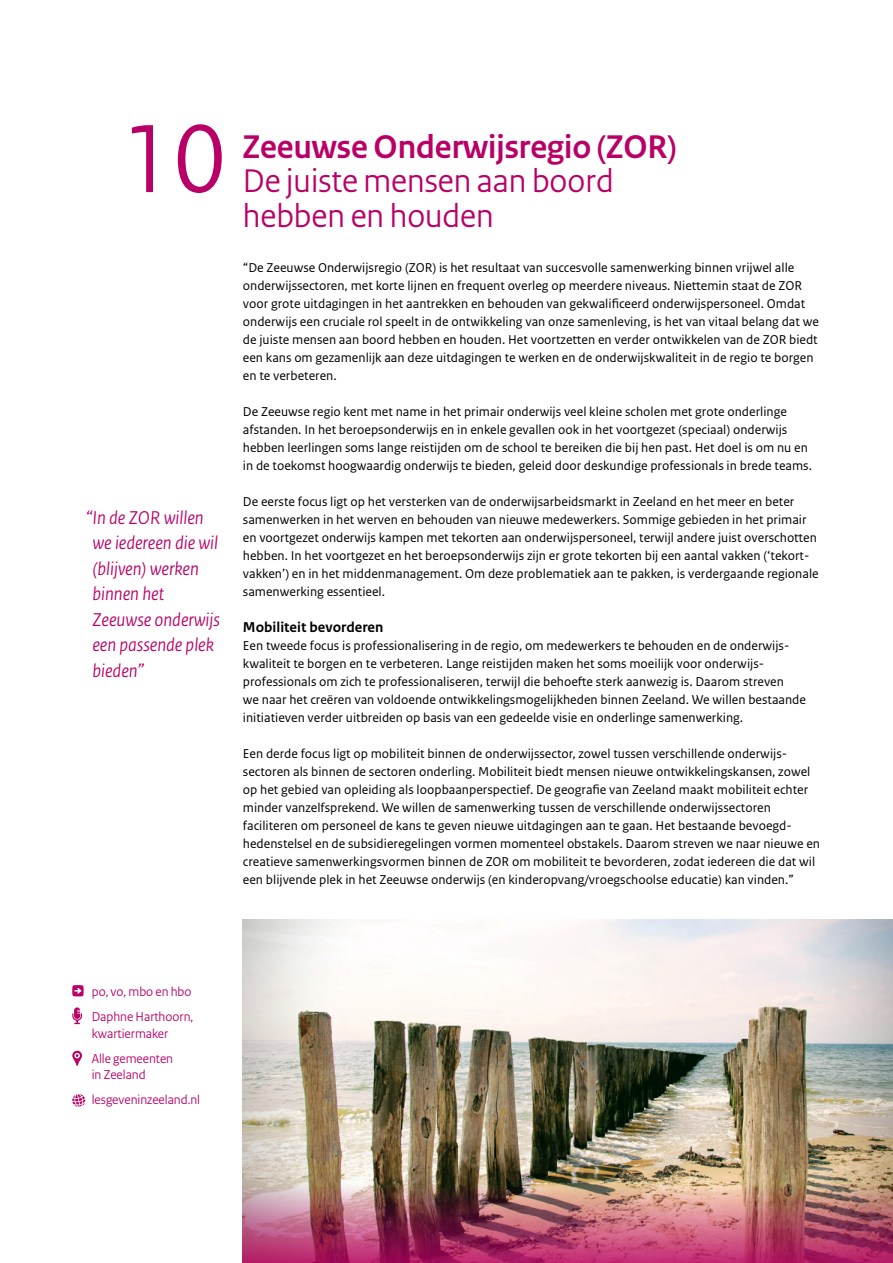
<style>
.page{position:relative;width:893px;height:1263px;background:#fff}
.page>*{position:absolute;margin:0;border:0;box-sizing:border-box;transform-origin:0 0}
._03_RO_Kop{font:102px "Rijksoverheid Sans Heading";color:#b90066}
.Kop_2{font:34.5px/34.5px "Rijksoverheid Sans Heading";color:#b90066}
._03_RO_Kop-2{font:700 34.5px "Rijksoverheid Sans Heading";color:#b90066}
._08_RO_Quote{font:italic 19.5px/25.5px "Rijksoverheid Sans Heading";color:#b90066}
._05_RO_Alineakop_Sans{font:700 15px "Rijksoverheid Sans Text";color:#000}
._10_RO_Broodtekst_Sans{font:13.5px/18px "Rijksoverheid Sans Text";color:#000}
._10_RO_Broodtekst_Serif{font:13.5px/16.5px "Rijksoverheid Sans Heading";color:#b90066}
</style>
<div class="page">
<svg style="left:72px;top:985px;width:12px;height:11px"></svg>
<svg style="left:72px;top:1007px;width:10px;height:17px"></svg>
<svg style="left:72px;top:1051px;width:10px;height:15px"></svg>
<svg style="left:72px;top:1094px;width:13px;height:13px"></svg>
<img style="left:242px;top:920px;width:651px;height:198px">
<img style="left:242px;top:1118px;width:651px;height:145px">
<p class="_03_RO_Kop" style="left:121px;top:100px;width:106px">10</p>
<p class="_03_RO_Kop-2" style="left:243px;top:127px;width:435px">Zeeuwse Onderwijsregio (ZOR)</p>
<p class="Kop_2" style="left:243px;top:164px;width:372px">De juiste mensen aan boord hebben en houden</p>
<p class="_10_RO_Broodtekst_Sans" style="left:243px;top:259px;width:577px">“De Zeeuwse Onderwijsregio (ZOR) is het resultaat van succesvolle samenwerking binnen vrijwel alle onderwijssectoren, met korte lijnen en frequent overleg op meerdere niveaus. Niettemin staat de ZOR voor grote uitdagingen in het aantrekken en behouden van gekwalificeerd onderwijspersoneel. Omdat onderwijs een cruciale rol speelt in de ontwikkeling van onze samenleving, is het van vitaal belang dat we de juiste mensen aan boord hebben en houden. Het voortzetten en verder ontwikkelen van de ZOR biedt een kans om gezamenlijk aan deze uitdagingen te werken en de onderwijskwaliteit in de regio te borgen en te verbeteren.</p>
<p class="_10_RO_Broodtekst_Sans" style="left:243px;top:403px;width:571px">De Zeeuwse regio kent met name in het primair onderwijs veel kleine scholen met grote onderlinge afstanden. In het beroepsonderwijs en in enkele gevallen ook in het voortgezet (speciaal) onderwijs hebben leerlingen soms lange reistijden om de school te bereiken die bij hen past. Het doel is om nu en in de toekomst hoogwaardig onderwijs te bieden, geleid door deskundige professionals in brede teams.</p>
<p class="_10_RO_Broodtekst_Sans" style="left:243px;top:493px;width:577px">De eerste focus ligt op het versterken van de onderwijsarbeidsmarkt in Zeeland en het meer en beter samenwerken in het werven en behouden van nieuwe medewerkers. Sommige gebieden in het primair en voortgezet onderwijs kampen met tekorten aan onderwijspersoneel, terwijl andere juist overschotten hebben. In het voortgezet en het beroepsonderwijs zijn er grote tekorten bij een aantal vakken (‘tekort&shy;vakken’) en in het middenmanagement. Om deze problematiek aan te pakken, is verdergaande regionale samenwerking essentieel.</p>
<p class="_05_RO_Alineakop_Sans" style="left:243px;top:618px;width:142px">Mobiliteit bevorderen</p>
<p class="_10_RO_Broodtekst_Sans" style="left:243px;top:637px;width:565px">Een tweede focus is professionalisering in de regio, om medewerkers te behouden en de onderwijs&shy;kwaliteit te borgen en te verbeteren. Lange reistijden maken het soms moeilijk voor onderwijs&shy;professionals om zich te professionaliseren, terwijl die behoefte sterk aanwezig is. Daarom streven<br>we naar het creëren van voldoende ontwikkelingsmogelijkheden binnen Zeeland. We willen bestaande initiatieven verder uitbreiden op basis van een gedeelde visie en onderlinge samenwerking.</p>
<p class="_10_RO_Broodtekst_Sans" style="left:243px;top:745px;width:579px">Een derde focus ligt op mobiliteit binnen de onderwijssector, zowel tussen verschillende onderwijs&shy;sectoren als binnen de sectoren onderling. Mobiliteit biedt mensen nieuwe ontwikkelingskansen, zowel op het gebied van opleiding als loopbaanperspectief. De geografie van Zeeland maakt mobiliteit echter minder vanzelfsprekend. We willen de samenwerking tussen de verschillende onderwijssectoren faciliteren om personeel de kans te geven nieuwe uitdagingen aan te gaan. Het bestaande bevoegd&shy;hedenstelsel en de subsidieregelingen vormen momenteel obstakels. Daarom streven we naar nieuwe en creatieve samenwerkingsvormen binnen de ZOR om mobiliteit te bevorderen, zodat iedereen die dat wil een blijvende plek in het Zeeuwse onderwijs (en kinderopvang/vroegschoolse educatie) kan vinden.”</p>
<p class="_08_RO_Quote" style="left:92px;top:505px;width:129px;text-indent:-6px">“In de ZOR willen we iedereen die wil (blijven) werken binnen het<br>Zeeuwse onderwijs een passende plek bieden”</p>
<p class="_10_RO_Broodtekst_Serif" style="left:92px;top:984px;width:101px">po, vo, mbo en hbo</p>
<p class="_10_RO_Broodtekst_Serif" style="left:92px;top:1009px;width:103px">Daphne Harthoorn, kwartiermaker</p>
<p class="_10_RO_Broodtekst_Serif" style="left:92px;top:1050px;width:83px">Alle gemeenten in Zeeland</p>
<p class="_10_RO_Broodtekst_Serif" style="left:92px;top:1092px;width:110px">lesgeveninzeeland.nl</p>
</div>
